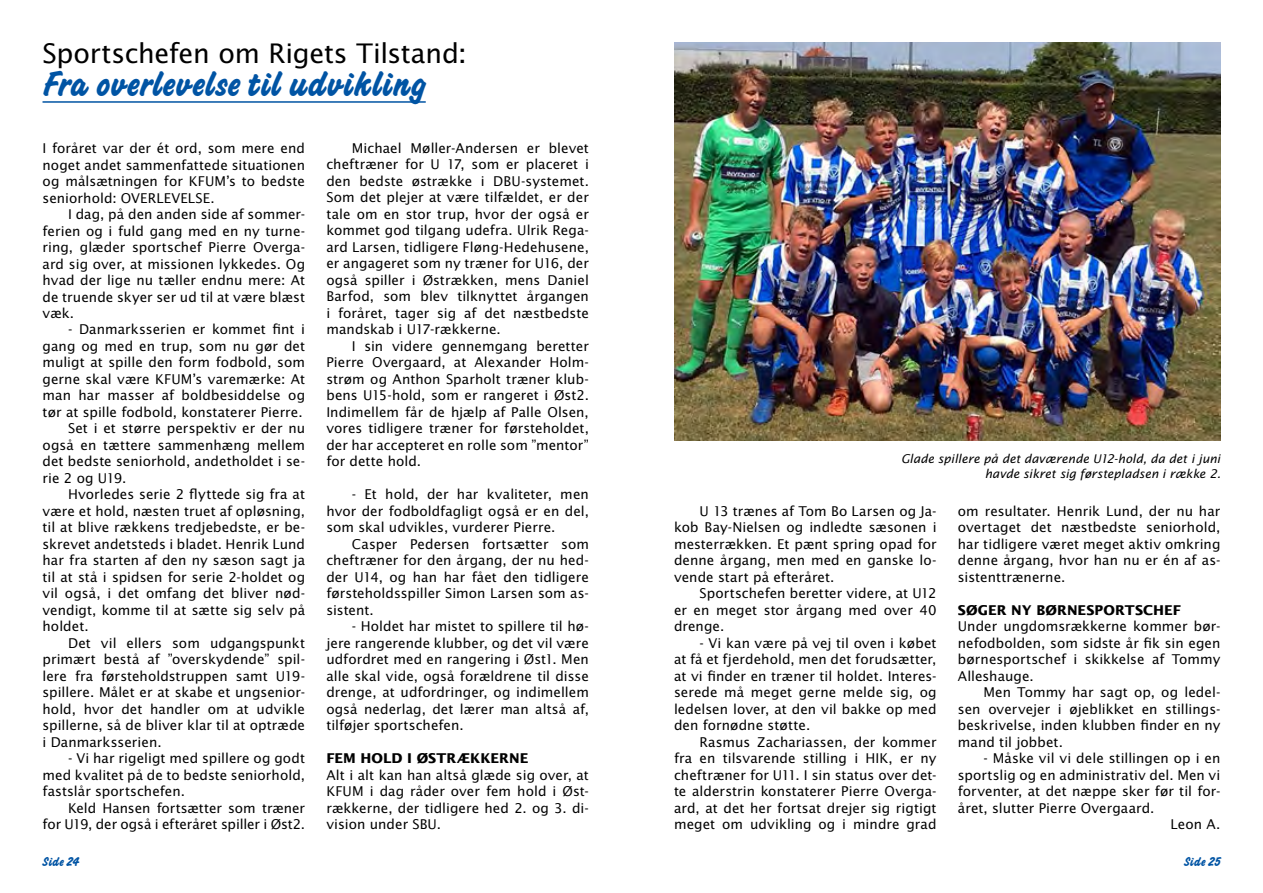
<style>
.page{position:relative;width:1263px;height:893px;background:#fff}
.page>*{position:absolute;margin:0;border:0;box-sizing:border-box;transform-origin:0 0}
.t1{font:37.5px "Challenge Bold Plain";color:#0054a4}
.t2{font:27px "Lucida Sans Std";letter-spacing:-.01em;color:#000}
.t3{font:13.5px/16.5px "Lucida Sans Std";letter-spacing:.005em;color:#000;text-align:justify}
.t4{font:700 13.5px "Lucida Sans Std";color:#000}
.t5{font:13.5px "Challenge Bold Plain";letter-spacing:.015em;color:#0054a4}
.t6{font:italic 12px/15px "Lucida Sans Std";color:#000;text-align:right}
</style>
<div class="page">
<hr style="left:43px;top:101px;width:383px;height:2px;background:#0054a4">
<img style="left:674px;top:43px;width:546px;height:398px">
<h2 class="t2" style="left:43px;top:38px;width:426px">Sportschefen om Rigets Tilstand:</h2>
<h1 class="t1" style="left:43px;top:61px;width:387px">Fra overlevelse til udvikling</h1>
<p class="t3" style="left:43px;top:140px;width:264px">I foråret var der ét ord, som mere end noget andet sammenfattede situationen og målsætningen for KFUM’s to bedste seniorhold: OVERLEVELSE.</p>
<p class="t3" style="left:43px;top:206px;width:264px;text-indent:26px">I dag, på den anden side af sommer&shy;ferien og i fuld gang med en ny turne&shy;ring, glæder sportschef Pierre Overga&shy;ard sig over, at missionen lykkedes. Og hvad der lige nu tæller endnu mere: At de truende skyer ser ud til at være blæst væk.</p>
<p class="t3" style="left:68px;top:322px;width:239px">- Danmarksserien er kommet fint i</p>
<p class="t3" style="left:43px;top:338px;width:264px">gang og med en trup, som nu gør det</p>
<p class="t3" style="left:43px;top:355px;width:264px">muligt at spille den form fodbold, som</p>
<p class="t3" style="left:43px;top:371px;width:264px">gerne skal være KFUM’s varemærke: At</p>
<p class="t3" style="left:43px;top:388px;width:264px">man har masser af boldbesiddelse og</p>
<p class="t3" style="left:43px;top:404px;width:262px">tør at spille fodbold, konstaterer Pierre.</p>
<p class="t3" style="left:68px;top:421px;width:239px">Set i et større perspektiv er der nu</p>
<p class="t3" style="left:43px;top:437px;width:264px">også en tættere sammenhæng mellem</p>
<p class="t3" style="left:43px;top:454px;width:264px">det bedste seniorhold, andetholdet i se-</p>
<p class="t3" style="left:43px;top:470px;width:85px">rie 2 og U19.</p>
<p class="t3" style="left:68px;top:487px;width:239px">Hvorledes serie 2 flyttede sig fra at</p>
<p class="t3" style="left:43px;top:503px;width:264px">være et hold, næsten truet af opløsning,</p>
<p class="t3" style="left:43px;top:520px;width:264px">til at blive rækkens tredjebedste, er be-</p>
<p class="t3" style="left:43px;top:536px;width:264px">skrevet andetsteds i bladet. Henrik Lund</p>
<p class="t3" style="left:43px;top:553px;width:264px">har fra starten af den ny sæson sagt ja</p>
<p class="t3" style="left:43px;top:569px;width:264px">til at stå i spidsen for serie 2-holdet og</p>
<p class="t3" style="left:43px;top:586px;width:264px">vil også, i det omfang det bliver nød-</p>
<p class="t3" style="left:43px;top:602px;width:264px">vendigt, komme til at sætte sig selv på</p>
<p class="t3" style="left:43px;top:619px;width:48px">holdet.</p>
<p class="t3" style="left:68px;top:635px;width:239px">Det vil ellers som udgangspunkt</p>
<p class="t3" style="left:43px;top:652px;width:264px">primært bestå af ”overskydende” spil-</p>
<p class="t3" style="left:43px;top:668px;width:264px">lere fra førsteholdstruppen samt U19-</p>
<p class="t3" style="left:43px;top:685px;width:264px">spillere. Målet er at skabe et ungsenior-</p>
<p class="t3" style="left:43px;top:701px;width:264px">hold, hvor det handler om at udvikle</p>
<p class="t3" style="left:43px;top:718px;width:264px">spillerne, så de bliver klar til at optræde</p>
<p class="t3" style="left:43px;top:734px;width:121px">i Danmarksserien.</p>
<p class="t3" style="left:43px;top:751px;width:264px;text-indent:26px">- Vi har rigeligt med spillere og godt med kvalitet på de to bedste seniorhold, fastslår sportschefen.</p>
<p class="t3" style="left:43px;top:800px;width:264px;text-align:right">Keld Hansen fortsætter som træner<br>for U19, der også i efteråret spiller i Øst2.</p>
<p class="t3" style="left:326px;top:140px;width:264px;text-indent:26px">Michael Møller-Andersen er blevet cheftræner for U 17, som er placeret i den bedste østrække i DBU-systemet.<br>Som det plejer at være tilfældet, er der tale om en stor trup, hvor der også er kommet god tilgang udefra. Ulrik Rega&shy;ard Larsen, tidligere Fløng-Hedehusene, er angageret som ny træner for U16, der også spiller i Østrækken, mens Daniel Barfod, som blev tilknyttet årgangen i foråret, tager sig af det næstbedste mandskab i U17-rækkerne.</p>
<p class="t3" style="left:326px;top:338px;width:264px;text-indent:26px">I sin videre gennemgang beretter Pierre Overgaard, at Alexander Holm&shy;strøm og Anthon Sparholt træner klub&shy;bens U15-hold, som er rangeret i Øst2.<br>Indimellem får de hjælp af Palle Olsen, vores tidligere træner for førsteholdet, der har accepteret en rolle som ”mentor” for dette hold.</p>
<p class="t3" style="left:326px;top:486px;width:264px;text-indent:26px">- Et hold, der har kvaliteter, men hvor der fodboldfagligt også er en del, som skal udvikles, vurderer Pierre.</p>
<p class="t3" style="left:326px;top:536px;width:264px;text-indent:26px">Casper Pedersen fortsætter som cheftræner for den årgang, der nu hed&shy;der U14, og han har fået den tidligere førsteholdsspiller Simon Larsen som as&shy;sistent.</p>
<p class="t3" style="left:326px;top:618px;width:264px;text-indent:26px">- Holdet har mistet to spillere til hø&shy;jere rangerende klubber, og det vil være udfordret med en rangering i Øst1. Men alle skal vide, også forældrene til disse drenge, at udfordringer, og indimellem også nederlag, det lærer man altså af, tilføjer sportschefen.</p>
<p class="t4" style="left:326px;top:751px;width:204px">FEM HOLD I ØSTRÆKKERNE</p>
<p class="t3" style="left:326px;top:767px;width:264px">Alt i alt kan han altså glæde sig over, at KFUM i dag råder over fem hold i Øst&shy;rækkerne, der tidligere hed 2. og 3. di&shy;vision under SBU.</p>
<p class="t6" style="left:901px;top:451px;width:321px">Glade spillere på det daværende U12-hold, da det i juni havde sikret sig førstepladsen i række 2.</p>
<p class="t3" style="left:674px;top:503px;width:264px;text-indent:26px">U 13 trænes af Tom Bo Larsen og Ja&shy;kob Bay-Nielsen og indledte sæsonen i mesterrækken. Et pænt spring opad for denne årgang, men med en ganske lo&shy;vende start på efteråret.</p>
<p class="t3" style="left:674px;top:585px;width:264px;text-indent:26px">Sportschefen beretter videre, at U12 er en meget stor årgang med over 40 drenge.</p>
<p class="t3" style="left:674px;top:635px;width:264px;text-indent:26px">- Vi kan være på vej til oven i købet at få et fjerdehold, men det forudsætter, at vi finder en træner til holdet. Interes&shy;serede må meget gerne melde sig, og ledelsen lover, at den vil bakke op med den fornødne støtte.</p>
<p class="t3" style="left:674px;top:734px;width:264px;text-indent:26px">Rasmus Zachariassen, der kommer fra en tilsvarende stilling i HIK, er ny cheftræner for U11. I sin status over det&shy;te alderstrin konstaterer Pierre Overga&shy;ard, at det her fortsat drejer sig rigtigt meget om udvikling og i mindre grad</p>
<p class="t3" style="left:958px;top:503px;width:264px">om resultater. Henrik Lund, der nu har overtaget det næstbedste seniorhold, har tidligere været meget aktiv omkring denne årgang, hvor han nu er én af as&shy;sistenttrænerne.</p>
<p class="t4" style="left:958px;top:602px;width:224px">SØGER NY BØRNESPORTSCHEF</p>
<p class="t3" style="left:958px;top:618px;width:264px">Under ungdomsrækkerne kommer bør&shy;nefodbolden, som sidste år fik sin egen børnesportschef i skikkelse af Tommy Alleshauge.</p>
<p class="t3" style="left:958px;top:684px;width:264px;text-indent:26px">Men Tommy har sagt op, og ledel&shy;sen overvejer i øjeblikket en stillings&shy;beskrivelse, inden klubben finder en ny mand til jobbet.</p>
<p class="t3" style="left:983px;top:750px;width:239px">- Måske vil vi dele stillingen op i en</p>
<p class="t3" style="left:958px;top:767px;width:264px">sportslig og en administrativ del. Men vi</p>
<p class="t3" style="left:958px;top:783px;width:264px">forventer, at det næppe sker før til for-</p>
<p class="t3" style="left:958px;top:800px;width:198px">året, slutter Pierre Overgaard.</p>
<p class="t3" style="left:1170px;top:816px;width:51px">Leon A.</p>
<p class="t5" style="left:43px;top:853px;width:38px">Side 24</p>
<p class="t5" style="left:1184px;top:853px;width:38px">Side 25</p>
</div>
